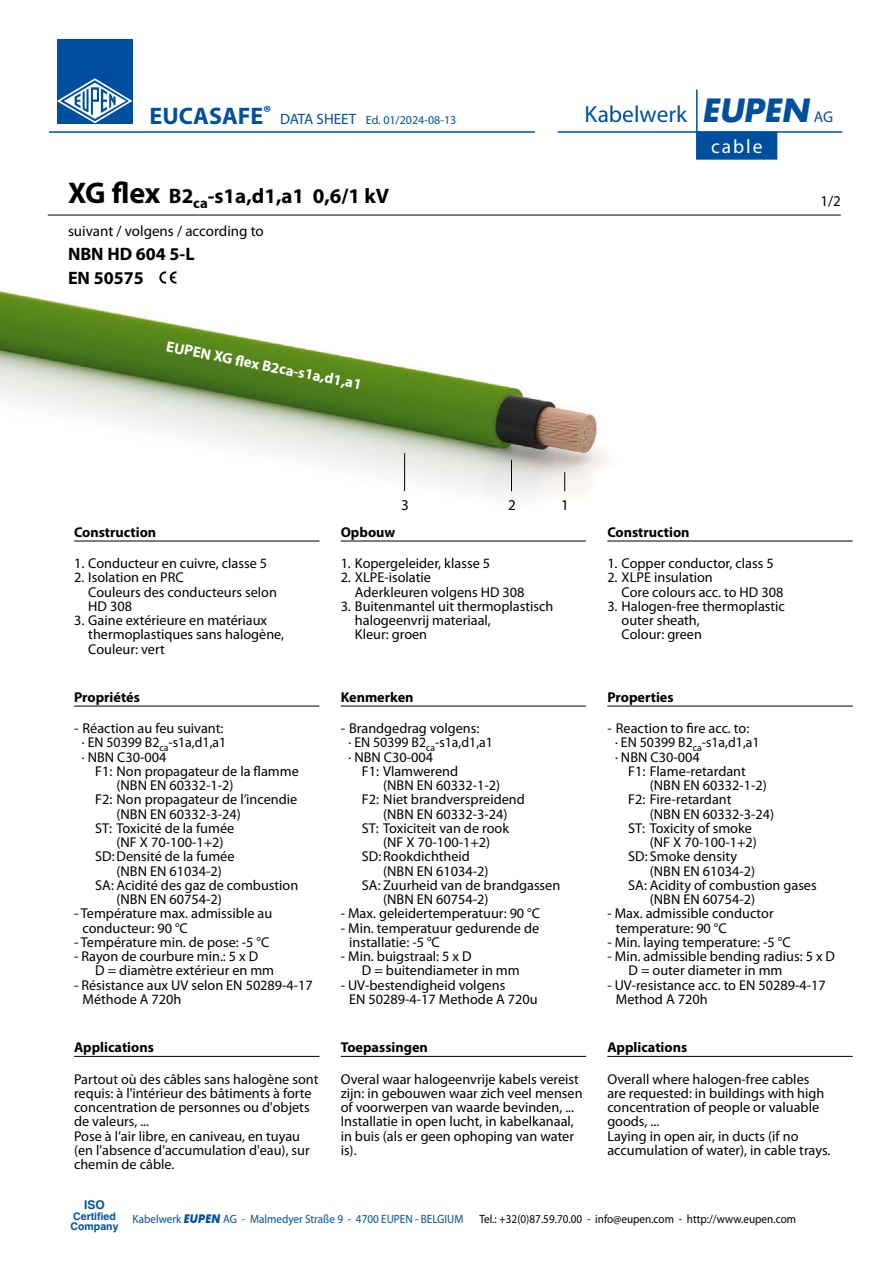
<style>
.page{position:relative;width:893px;height:1263px;background:#fff}
.page>*{position:absolute;margin:0;border:0;box-sizing:border-box;transform-origin:0 0}
.t1{font:23.4px "Myriad";color:#004f9f}
.t2{font:700 21px "Myriad Pro";color:#000}
.t3{font:19.5px "Myriad";letter-spacing:.1em;color:#fff}
.t4{font:700 18px/24px "Myriad Pro";color:#000}
.t5{font:15px "Myriad Pro";color:#000}
.t6{font:700 15px "Myriad Pro";color:#fff}
.t7{font:14.25px/14.2px "Myriad Pro";color:#000}
.t8{font:700 14.25px "Myriad Pro";color:#000}
.t9{font:12px "Myriad Pro";color:#000;scale:.93 1}
.t10{font:12px "Myriad Pro";color:#004f9f;scale:.93 1}
.t11{font:12px "Myriad Pro";color:#004f9f}
.t12{font:700 12px "Helvetica";color:#004f9f}
.t13{font:700 10.5px/10.5px "Helvetica";color:#004f9f}
.s1{font-weight:700;font-size:24px}
.s2{font-size:15px}
.s3{font-family:"Futura";font-weight:700;font-style:italic;font-size:31.2px}
.s4{font-size:15.6px}
.s5{font-size:30px}
.s6{font-family:"Futura BT";font-weight:700;font-style:italic}
</style>
<div class="page">
<img style="left:0;top:214px;width:725px;height:328px">
<svg style="left:696px;top:89px;width:82px;height:71px"></svg>
<hr style="left:558px;top:131px;width:284px;height:2px;background:#004f9f">
<hr style="left:49px;top:131px;width:486px;height:2px;background:#004f9f">
<hr style="left:34px;top:265px;width:800px;height:1px;background:#004f9f">
<div style="left:57px;top:39px;width:75px;height:85px;background:#004f9f"></div>
<svg style="left:57px;top:78px;width:75px;height:45px"></svg>
<hr style="left:74px;top:541px;width:245px;height:1px;background:#000">
<hr style="left:74px;top:706px;width:245px;height:1px;background:#000">
<hr style="left:74px;top:1056px;width:245px;height:1px;background:#000">
<hr style="left:341px;top:541px;width:245px;height:1px;background:#000">
<hr style="left:341px;top:706px;width:245px;height:1px;background:#000">
<hr style="left:341px;top:1056px;width:245px;height:1px;background:#000">
<hr style="left:607px;top:541px;width:246px;height:1px;background:#000">
<hr style="left:607px;top:706px;width:246px;height:1px;background:#000">
<hr style="left:607px;top:1056px;width:246px;height:1px;background:#000">
<hr style="left:48px;top:215px;width:793px;height:1px;background:#000">
<svg style="left:159px;top:271px;width:17px;height:13px"></svg>
<hr style="left:404px;top:453px;width:1px;height:38px;background:#000">
<hr style="left:511px;top:460px;width:1px;height:31px;background:#000">
<svg style="left:564px;top:472px;width:1px;height:19px"></svg>
<p class="t11" style="left:150px;top:112px;width:308px"><span class="s1">EUCASAFE</span><sup>®</sup> <span class="s2">DATA SHEET</span> Ed. 01/2024-08-13</p>
<h1 class="t1" style="left:585px;top:102px;width:250px">Kabelwerk <span class="s3">EUPEN</span> <span class="s4">AG</span></h1>
<h2 class="t2" style="left:68px;top:182px;width:323px"><span class="s5">XG flex</span> B2<sub>ca</sub>-s1a,d1,a1 0,6/1 kV</h2>
<p class="t5" style="left:68px;top:222px;width:197px">suivant / volgens / according to</p>
<p class="t4" style="left:68px;top:241px;width:128px">NBN HD 604 5-L<br>EN 50575</p>
<p class="t6" style="left:168px;top:337px;width:200px;rotate:11deg">EUPEN XG fl ex B2ca-s1a,d1,a1</p>
<h3 class="t3" style="left:711px;top:136px;width:53px">cable</h3>
<p class="t5" style="left:820px;top:192px;width:22px">1/2</p>
<p class="t8" style="left:74px;top:523px;width:84px">Construction</p>
<p class="t7" style="left:74px;top:556px;width:195px">1. Conducteur en cuivre, classe 5</p>
<p class="t7" style="left:88px;top:570px;width:190px;text-indent:-14px">2. Isolation en PRC<br>Couleurs des conducteurs selon<br>HD 308</p>
<p class="t7" style="left:88px;top:613px;width:197px;text-indent:-14px">3. Gaine extérieure en matériaux thermoplastiques sans halogène,<br>Couleur: vert</p>
<p class="t8" style="left:74px;top:688px;width:67px">Propriétés</p>
<p class="t7" style="left:82px;top:721px;width:146px;text-indent:-8px">- Réaction au feu suivant: · EN 50399 B2<sub>ca</sub>-s1a,d1,a1 · NBN C30-004</p>
<p class="t7" style="left:95px;top:764px;width:205px">F1: Non propagateur de la flamme</p>
<p class="t7" style="left:117px;top:778px;width:118px">(NBN EN 60332-1-2)</p>
<p class="t7" style="left:95px;top:792px;width:204px">F2: Non propagateur de l’incendie</p>
<p class="t7" style="left:117px;top:806px;width:126px">(NBN EN 60332-3-24)</p>
<p class="t7" style="left:95px;top:821px;width:141px">ST: Toxicité de la fumée</p>
<p class="t7" style="left:117px;top:835px;width:109px">(NF X 70-100-1+2)</p>
<p class="t7" style="left:95px;top:849px;width:141px">SD:Densité de la fumée</p>
<p class="t7" style="left:117px;top:863px;width:107px">(NBN EN 61034-2)</p>
<p class="t7" style="left:95px;top:878px;width:205px">SA: Acidité des gaz de combustion</p>
<p class="t7" style="left:117px;top:892px;width:107px">(NBN EN 60754-2)</p>
<p class="t7" style="left:83px;top:906px;width:191px;text-indent:-9px">- Température max. admissible au conducteur: 90 °C</p>
<p class="t7" style="left:74px;top:935px;width:197px">- Température min. de pose: -5 °C</p>
<p class="t7" style="left:95px;top:949px;width:180px;text-indent:-21px">- Rayon de courbure min.: 5 x D<br>D = diamètre extérieur en mm</p>
<p class="t7" style="left:83px;top:977px;width:232px;text-indent:-9px">- Résistance aux UV selon EN 50289-4-17<br>Méthode A 720h</p>
<p class="t8" style="left:74px;top:1038px;width:81px">Applications</p>
<p class="t7" style="left:74px;top:1071px;width:246px">Partout où des câbles sans halogène sont requis: à l'intérieur des bâtiments à forte concentration de personnes ou d'objets de valeurs, ...<br>Pose à l’air libre, en caniveau, en tuyau (en l'absence d'accumulation d'eau), sur chemin de câble.</p>
<p class="t5" style="left:401px;top:496px;width:9px">3</p>
<p class="t5" style="left:508px;top:496px;width:9px">2</p>
<p class="t5" style="left:561px;top:496px;width:9px">1</p>
<p class="t8" style="left:341px;top:523px;width:56px">Opbouw</p>
<p class="t7" style="left:341px;top:556px;width:151px">1. Kopergeleider, klasse 5</p>
<p class="t7" style="left:355px;top:570px;width:171px;text-indent:-14px">2. XLPE-isolatie<br>Aderkleuren volgens HD 308</p>
<p class="t7" style="left:355px;top:599px;width:200px;text-indent:-14px">3. Buitenmantel uit thermoplastisch halogeenvrij materiaal,<br>Kleur: groen</p>
<p class="t8" style="left:341px;top:688px;width:74px">Kenmerken</p>
<p class="t7" style="left:341px;top:721px;width:140px">- Brandgedrag volgens:</p>
<p class="t7" style="left:348px;top:735px;width:146px">· EN 50399 B2<sub>ca</sub>-s1a,d1,a1</p>
<p class="t7" style="left:348px;top:749px;width:86px">· NBN C30-004</p>
<p class="t7" style="left:362px;top:764px;width:98px">F1: Vlamwerend</p>
<p class="t7" style="left:383px;top:778px;width:118px">(NBN EN 60332-1-2)</p>
<p class="t7" style="left:362px;top:792px;width:164px">F2: Niet brandverspreidend</p>
<p class="t7" style="left:383px;top:806px;width:126px">(NBN EN 60332-3-24)</p>
<p class="t7" style="left:362px;top:821px;width:149px">ST: Toxiciteit van de rook</p>
<p class="t7" style="left:383px;top:835px;width:109px">(NF X 70-100-1+2)</p>
<p class="t7" style="left:362px;top:849px;width:110px">SD:Rookdichtheid</p>
<p class="t7" style="left:383px;top:863px;width:107px">(NBN EN 61034-2)</p>
<p class="t7" style="left:362px;top:878px;width:200px">SA: Zuurheid van de brandgassen</p>
<p class="t7" style="left:383px;top:892px;width:107px">(NBN EN 60754-2)</p>
<p class="t7" style="left:341px;top:906px;width:201px">- Max. geleidertemperatuur: 90 °C</p>
<p class="t7" style="left:349px;top:920px;width:192px;text-indent:-9px">- Min. temperatuur gedurende de installatie: -5 °C</p>
<p class="t7" style="left:362px;top:949px;width:159px;text-indent:-21px">- Min. buigstraal: 5 x D<br>D = buitendiameter in mm</p>
<p class="t7" style="left:349px;top:977px;width:190px;text-indent:-9px">- UV-bestendigheid volgens<br>EN 50289-4-17 Methode A 720u</p>
<p class="t8" style="left:341px;top:1038px;width:89px">Toepassingen</p>
<p class="t7" style="left:341px;top:1071px;width:243px">Overal waar halogeenvrije kabels vereist zijn: in gebouwen waar zich veel mensen of voorwerpen van waarde bevinden, ...<br>Installatie in open lucht, in kabelkanaal, in buis (als er geen ophoping van water is).</p>
<p class="t8" style="left:607px;top:523px;width:84px">Construction</p>
<p class="t7" style="left:607px;top:556px;width:168px">1. Copper conductor, class 5</p>
<p class="t7" style="left:622px;top:570px;width:163px;text-indent:-14px">2. XLPE insulation<br>Core colours acc. to HD 308</p>
<p class="t7" style="left:622px;top:599px;width:165px;text-indent:-14px">3. Halogen-free thermoplastic outer sheath,<br>Colour: green</p>
<p class="t8" style="left:607px;top:688px;width:68px">Properties</p>
<p class="t7" style="left:615px;top:721px;width:146px;text-indent:-8px">- Reaction to fire acc. to:<br>· EN 50399 B2<sub>ca</sub>-s1a,d1,a1 · NBN C30-004</p>
<p class="t7" style="left:628px;top:764px;width:119px">F1: Flame-retardant</p>
<p class="t7" style="left:650px;top:778px;width:118px">(NBN EN 60332-1-2)</p>
<p class="t7" style="left:628px;top:792px;width:105px">F2: Fire-retardant</p>
<p class="t7" style="left:650px;top:806px;width:126px">(NBN EN 60332-3-24)</p>
<p class="t7" style="left:628px;top:821px;width:125px">ST: Toxicity of smoke</p>
<p class="t7" style="left:650px;top:835px;width:109px">(NF X 70-100-1+2)</p>
<p class="t7" style="left:628px;top:849px;width:110px">SD: Smoke density</p>
<p class="t7" style="left:650px;top:863px;width:107px">(NBN EN 61034-2)</p>
<p class="t7" style="left:628px;top:878px;width:190px">SA: Acidity of combustion gases</p>
<p class="t7" style="left:650px;top:892px;width:107px">(NBN EN 60754-2)</p>
<p class="t7" style="left:616px;top:906px;width:159px;text-indent:-9px">- Max. admissible conductor temperature: 90 °C</p>
<p class="t7" style="left:607px;top:935px;width:185px">- Min. laying temperature: -5 °C</p>
<p class="t7" style="left:629px;top:949px;width:208px;text-indent:-21px">- Min. admissible bending radius: 5 x D<br>D = outer diameter in mm</p>
<p class="t7" style="left:616px;top:977px;width:211px;text-indent:-9px">- UV-resistance acc. to EN 50289-4-17<br>Method A 720h</p>
<p class="t8" style="left:607px;top:1038px;width:81px">Applications</p>
<p class="t7" style="left:607px;top:1071px;width:225px">Overall where halogen-free cables are requested: in buildings with high concentration of people or valuable goods, ...<br>Laying in open air, in ducts (if no accumulation of water), in cable trays.</p>
<p class="t12" style="left:84px;top:1198px;width:22px">ISO</p>
<p class="t13" style="left:71px;top:1212px;width:49px">Certified<br>Company</p>
<p class="t10" style="left:133px;top:1211px;width:357px">Kabelwerk <span class="s6">EUPEN</span> AG - Malmedyer Straße 9 - 4700 EUPEN - BELGIUM</p>
<p class="t9" style="left:479px;top:1211px;width:342px">Tel.: +32(0)87.59.70.00 - info@eupen.com - http://www.eupen.com</p>
</div>
